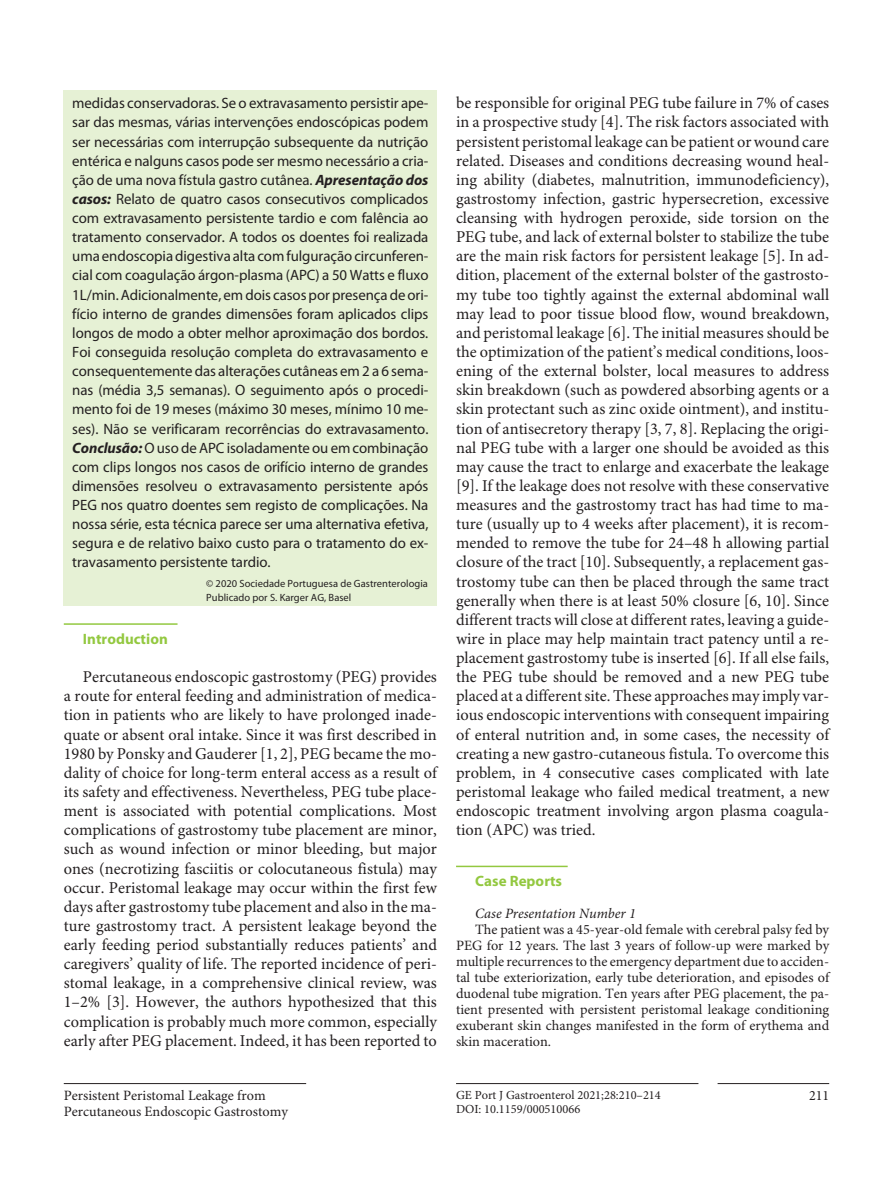
<style>
.page{position:relative;width:893px;height:1191px;background:#fff}
.page>*{position:absolute;margin:0;border:0;box-sizing:border-box;transform-origin:0 0}
.t1{font:16.5px/19px "Minion Pro";color:#231f20;text-align:justify}
.t2{font:15px/19px "Myriad Pro";letter-spacing:-.005em;color:#231f20;text-align:justify}
.t3{font:700 15px "Myriad Pro";letter-spacing:.005em;color:#93c840}
.t4{font:14.25px/15.9px "Minion Pro";color:#231f20}
.t5{font:italic 14.25px "Minion Pro";color:#231f20}
.t6{font:12.3px "Minion Pro";color:#231f20}
.t7{font:10.5px/14.7px "Myriad Pro";letter-spacing:.005em;color:#231f20}
.s1{font-weight:700;font-style:italic}
</style>
<div class="page">
<hr style="left:718px;top:1083px;width:111px;height:1px;background:#231f20">
<hr style="left:456px;top:1083px;width:242px;height:1px;background:#231f20">
<hr style="left:64px;top:1083px;width:242px;height:1px;background:#231f20">
<div style="left:64px;top:91px;width:373px;height:514px;background:#e6f1d5"></div>
<hr style="left:64px;top:623px;width:114px;height:2px;background:#93c840">
<hr style="left:456px;top:865px;width:112px;height:2px;background:#93c840">
<p class="t2" style="left:72px;top:94px;width:358px">medidas conservadoras. Se o extravasamento persistir ape&shy;sar das mesmas, várias intervenções endoscópicas podem ser necessárias com interrupção subsequente da nutrição entérica e nalguns casos pode ser mesmo necessário a cria&shy;ção de uma nova fístula gastro cutânea. <span class="s1">Apresentação dos casos:</span> Relato de quatro casos consecutivos complicados com extravasamento persistente tardio e com falência ao tratamento conservador. A todos os doentes foi realizada uma endoscopia digestiva alta com fulguração circunferen&shy;cial com coagulação árgon-plasma (APC) a 50 Watts e fluxo 1L/min. Adicionalmente, em dois casos por presença de ori&shy;fício interno de grandes dimensões foram aplicados clips longos de modo a obter melhor aproximação dos bordos.<br>Foi conseguida resolução completa do extravasamento e consequentemente das alterações cutâneas em 2 a 6 sema&shy;nas (média 3,5 semanas). O seguimento após o procedi&shy;mento foi de 19 meses (máximo 30 meses, mínimo 10 me&shy;ses). Não se verificaram recorrências do extravasamento.<br><span class="s1">Conclusão:</span> O uso de APC isoladamente ou em combinação com clips longos nos casos de orifício interno de grandes dimensões resolveu o extravasamento persistente após PEG nos quatro doentes sem registo de complicações. Na nossa série, esta técnica parece ser uma alternativa efetiva, segura e de relativo baixo custo para o tratamento do ex&shy;travasamento persistente tardio.</p>
<p class="t7" style="left:206px;top:576px;width:223px">© 2020 Sociedade Portuguesa de Gastrenterologia<br>Publicado por S. Karger AG, Basel</p>
<p class="t3" style="left:83px;top:630px;width:86px">Introduction</p>
<p class="t1" style="left:64px;top:668px;width:375px;text-indent:19px">Percutaneous endoscopic gastrostomy (PEG) provides a route for enteral feeding and administration of medica&shy;tion in patients who are likely to have prolonged inade&shy;quate or absent oral intake. Since it was first described in 1980 by Ponsky and Gauderer [1, 2], PEG became the mo&shy;dality of choice for long-term enteral access as a result of its safety and effectiveness. Nevertheless, PEG tube place&shy;ment is associated with potential complications. Most complications of gastrostomy tube placement are minor, such as wound infection or minor bleeding, but major ones (necrotizing fasciitis or colocutaneous fistula) may occur. Peristomal leakage may occur within the first few days after gastrostomy tube placement and also in the ma&shy;ture gastrostomy tract. A persistent leakage beyond the early feeding period substantially reduces patients’ and caregivers’ quality of life. The reported incidence of peri&shy;stomal leakage, in a comprehensive clinical review, was 1–2% [3]. However, the authors hypothesized that this complication is probably much more common, especially early after PEG placement. Indeed, it has been reported to</p>
<p class="t1" style="left:456px;top:94px;width:375px">be responsible for original PEG tube failure in 7% of cases in a prospective study [4]. The risk factors associated with persistent peristomal leakage can be patient or wound care related. Diseases and conditions decreasing wound heal&shy;ing ability (diabetes, malnutrition, immunodeficiency), gastrostomy infection, gastric hypersecretion, excessive cleansing with hydrogen peroxide, side torsion on the PEG tube, and lack of external bolster to stabilize the tube are the main risk factors for persistent leakage [5]. In ad&shy;dition, placement of the external bolster of the gastrosto&shy;my tube too tightly against the external abdominal wall may lead to poor tissue blood flow, wound breakdown, and peristomal leakage [6]. The initial measures should be the optimization of the patient’s medical conditions, loos&shy;ening of the external bolster, local measures to address skin breakdown (such as powdered absorbing agents or a skin protectant such as zinc oxide ointment), and institu&shy;tion of antisecretory therapy [3, 7, 8]. Replacing the origi&shy;nal PEG tube with a larger one should be avoided as this may cause the tract to enlarge and exacerbate the leakage [9]. If the leakage does not resolve with these conservative measures and the gastrostomy tract has had time to ma&shy;ture (usually up to 4 weeks after placement), it is recom&shy;mended to remove the tube for 24–48 h allowing partial closure of the tract [10]. Subsequently, a replacement gas&shy;trostomy tube can then be placed through the same tract generally when there is at least 50% closure [6, 10]. Since different tracts will close at different rates, leaving a guide&shy;wire in place may help maintain tract patency until a re&shy;placement gastrostomy tube is inserted [6]. If all else fails, the PEG tube should be removed and a new PEG tube placed at a different site. These approaches may imply var&shy;ious endoscopic interventions with consequent impairing of enteral nutrition and, in some cases, the necessity of creating a new gastro-cutaneous fistula. To overcome this problem, in 4 consecutive cases complicated with late peristomal leakage who failed medical treatment, a new endoscopic treatment involving argon plasma coagula&shy;tion (APC) was tried.</p>
<p class="t3" style="left:475px;top:873px;width:88px">Case Reports</p>
<p class="t5" style="left:475px;top:905px;width:162px">Case Presentation Number 1</p>
<p class="t4" style="left:456px;top:922px;width:375px;text-align:justify;text-indent:19px">The patient was a 45-year-old female with cerebral palsy fed by PEG for 12 years. The last 3 years of follow-up were marked by multiple recurrences to the emergency department due to acciden&shy;tal tube exteriorization, early tube deterioration, and episodes of duodenal tube migration. Ten years after PEG placement, the pa&shy;tient presented with persistent peristomal leakage conditioning exuberant skin changes manifested in the form of erythema and skin maceration.</p>
<p class="t4" style="left:64px;top:1088px;width:226px">Persistent Peristomal Leakage from<br>Percutaneous Endoscopic Gastrostomy</p>
<p class="t6" style="left:456px;top:1087px;width:206px">GE Port J Gastroenterol 2021;28:210–214</p>
<p class="t4" style="left:809px;top:1088px;width:22px">211</p>
<p class="t6" style="left:456px;top:1101px;width:126px">DOI: 10.1159/000510066</p>
</div>
